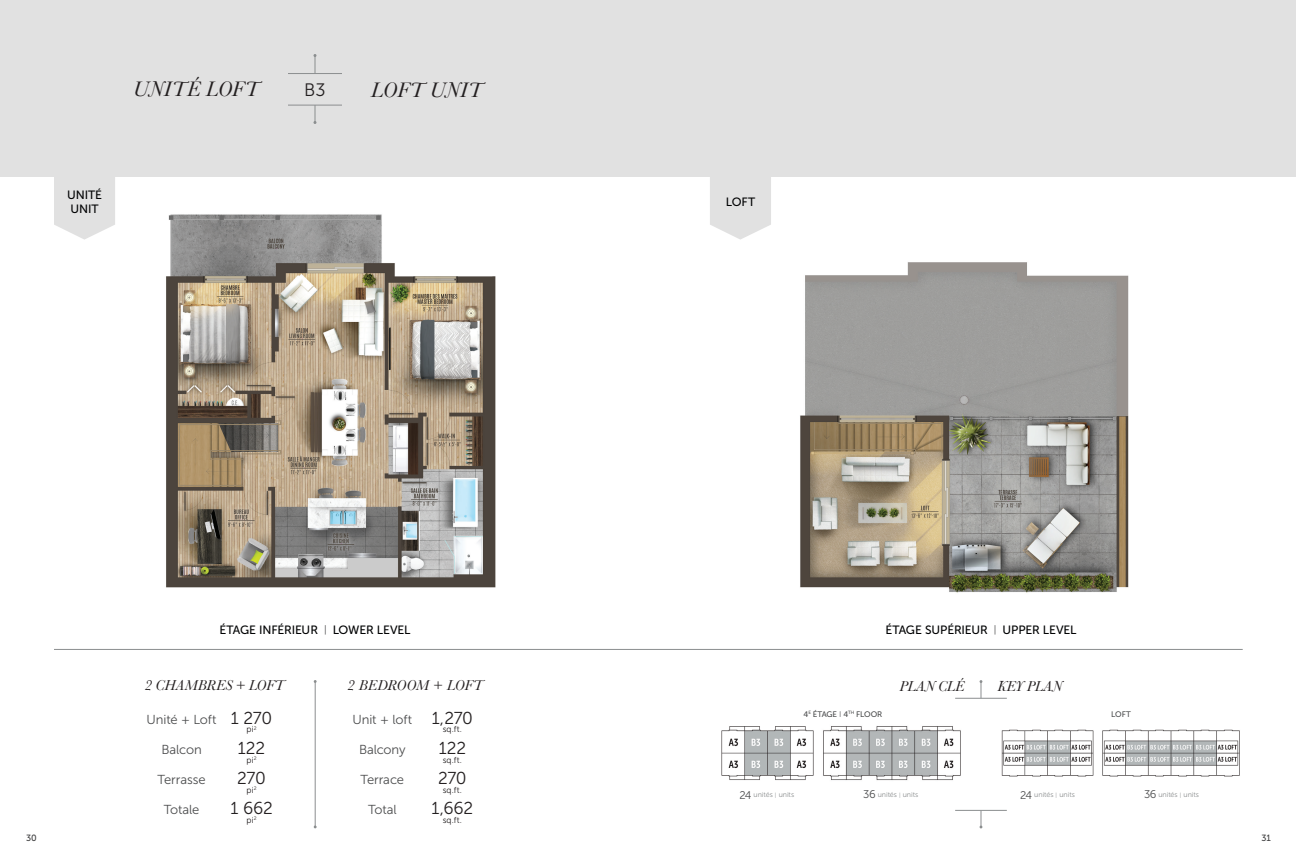
<style>
.page{position:relative;width:1296px;height:864px;background:#fff}
.page>*{position:absolute;margin:0;border:0;box-sizing:border-box;transform-origin:0 0}
.t1{font:italic 22px "Baskerville";letter-spacing:.015em;color:#231f20}
.t2{font:18px "Museo Sans 300";color:#231f20}
.t3{font:17.2px "Museo Sans 300";letter-spacing:-.02em;color:#231f20}
.t4{font:italic 15px "Baskerville";color:#231f20}
.t5{font:13px "Museo Sans 300";letter-spacing:-.01em;color:#4b4c4d}
.t6{font:12px/14px "Museo Sans 500";letter-spacing:-.01em;color:#010203}
.t7{font:9px "Museo Sans 500";color:#3e3e3f}
.t8{font:8.6px "Museo Sans 300";letter-spacing:.01em;color:#231f20}
.t9{font:8px "Museo Sans 500";letter-spacing:-.005em;color:#4b4c4d}
.t10{font:7.2px "Museo Sans 300";letter-spacing:-.005em;color:#8b8e8f}
.s1{font-family:"Museo Sans 100";font-size:10px}
.s2{font-size:6px}
.s3{font-size:11.1px;color:#4b4c4d}
.s4{font-size:5.6px}
</style>
<div class="page">
<div style="left:0;top:0;width:1296px;height:176px;background:#e1e1e1"></div>
<svg style="left:54px;top:176px;width:61px;height:64px;background:#e4e4e4"></svg>
<svg style="left:314px;top:106px;width:2px;height:18px"></svg>
<svg style="left:314px;top:54px;width:2px;height:19px"></svg>
<hr style="left:288px;top:73px;width:54px;height:1px;background:#8b8e8f">
<hr style="left:288px;top:105px;width:54px;height:1px;background:#8b8e8f">
<hr style="left:315px;top:681px;width:1px;height:146px;background:#8b8e8f">
<svg style="left:710px;top:176px;width:61px;height:64px;background:#e4e4e4"></svg>
<hr style="left:54px;top:649px;width:1189px;height:1px;background:#8b8e8f">
<img style="left:166px;top:214px;width:330px;height:374px">
<img style="left:800px;top:262px;width:329px;height:331px">
<svg style="left:980px;top:680px;width:2px;height:18px"></svg>
<hr style="left:955px;top:698px;width:52px;height:1px;background:#8b8e8f">
<svg style="left:980px;top:811px;width:2px;height:17px"></svg>
<hr style="left:955px;top:810px;width:52px;height:1px;background:#8b8e8f">
<img style="left:721px;top:726px;width:93px;height:54px">
<img style="left:823px;top:726px;width:138px;height:55px">
<img style="left:1001px;top:729px;width:239px;height:48px">
<h1 class="t1" style="left:133px;top:76px;width:127px">UNITÉ LOFT</h1>
<h1 class="t1" style="left:371px;top:77px;width:113px">LOFT UNIT</h1>
<h2 class="t2" style="left:304px;top:80px;width:23px">B3</h2>
<p class="t6" style="left:67px;top:188px;width:37px">UNITÉ<br>UNIT</p>
<p class="t6" style="left:726px;top:195px;width:31px">LOFT</p>
<p class="t6" style="left:219px;top:623px;width:193px">ÉTAGE INFÉRIEUR <span class="s1">|</span> LOWER LEVEL</p>
<p class="t6" style="left:885px;top:623px;width:193px">ÉTAGE SUPÉRIEUR <span class="s1">|</span> UPPER LEVEL</p>
<p class="t4" style="left:145px;top:676px;width:141px">2 CHAMBRES + LOFT</p>
<p class="t5" style="left:147px;top:712px;width:71px">Unité + Loft</p>
<p class="t5" style="left:161px;top:742px;width:42px">Balcon</p>
<p class="t5" style="left:158px;top:772px;width:49px">Terrasse</p>
<p class="t5" style="left:164px;top:802px;width:37px">Totale</p>
<h3 class="t3" style="left:231px;top:709px;width:43px">1 270</h3>
<p class="t8" style="left:247px;top:725px;width:11px">pi<sup>2</sup></p>
<h3 class="t3" style="left:238px;top:739px;width:29px">122</h3>
<p class="t8" style="left:247px;top:755px;width:11px">pi<sup>2</sup></p>
<h3 class="t3" style="left:237px;top:769px;width:30px">270</h3>
<p class="t8" style="left:247px;top:785px;width:11px">pi<sup>2</sup></p>
<h3 class="t3" style="left:230px;top:799px;width:44px">1 662</h3>
<p class="t8" style="left:247px;top:815px;width:11px">pi<sup>2</sup></p>
<p class="t4" style="left:348px;top:676px;width:137px">2 BEDROOM + LOFT</p>
<p class="t5" style="left:352px;top:712px;width:61px">Unit + loft</p>
<p class="t5" style="left:359px;top:742px;width:48px">Balcony</p>
<p class="t5" style="left:361px;top:772px;width:45px">Terrace</p>
<p class="t5" style="left:368px;top:802px;width:30px">Total</p>
<h3 class="t3" style="left:432px;top:709px;width:43px">1,270</h3>
<p class="t8" style="left:443px;top:725px;width:21px">sq.ft.</p>
<h3 class="t3" style="left:439px;top:739px;width:29px">122</h3>
<p class="t8" style="left:443px;top:755px;width:21px">sq.ft.</p>
<h3 class="t3" style="left:438px;top:769px;width:30px">270</h3>
<p class="t8" style="left:443px;top:785px;width:21px">sq.ft.</p>
<h3 class="t3" style="left:432px;top:799px;width:43px">1,662</h3>
<p class="t8" style="left:443px;top:815px;width:21px">sq.ft.</p>
<p class="t4" style="left:900px;top:677px;width:66px">PLAN CLÉ</p>
<p class="t4" style="left:997px;top:677px;width:66px">KEY PLAN</p>
<p class="t9" style="left:804px;top:710px;width:80px">4<sup>E</sup> ÉTAGE <span class="s2">|</span> 4<sup>TH</sup> FLOOR</p>
<p class="t9" style="left:1111px;top:710px;width:21px">LOFT</p>
<p class="t10" style="left:739px;top:791px;width:56px"><span class="s3">24</span> unités <span class="s4">|</span> units</p>
<p class="t10" style="left:863px;top:791px;width:57px"><span class="s3">36</span> unités <span class="s4">|</span> units</p>
<p class="t10" style="left:1020px;top:791px;width:56px"><span class="s3">24</span> unités <span class="s4">|</span> units</p>
<p class="t10" style="left:1144px;top:791px;width:57px"><span class="s3">36</span> unités <span class="s4">|</span> units</p>
<p class="t7" style="left:26px;top:833px;width:12px">30</p>
<p class="t7" style="left:1262px;top:833px;width:11px">31</p>
</div>
